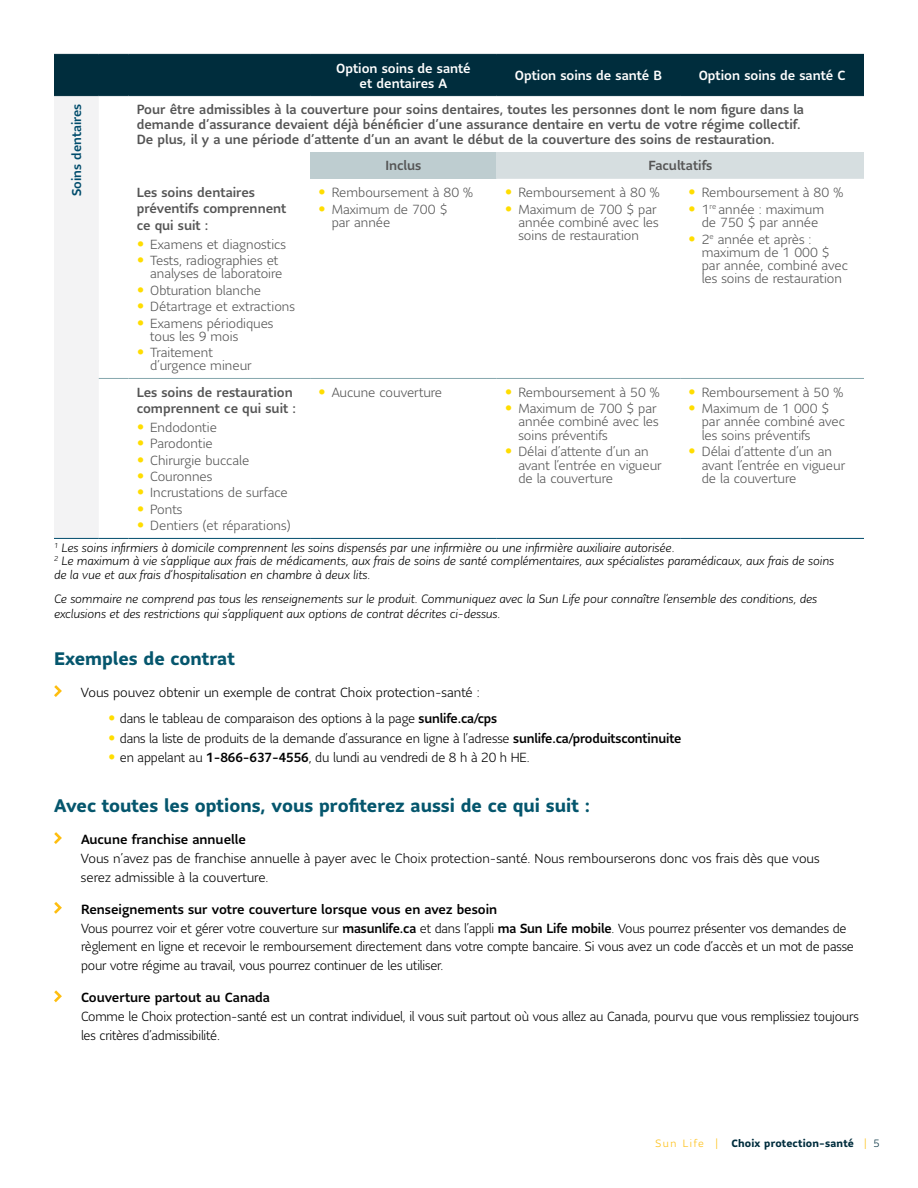
<style>
.page{position:relative;width:918px;height:1188px;background:#fff}
.page>*{position:absolute;margin:0;border:0;box-sizing:border-box;transform-origin:0 0}
.SubSub_title{font:700 18px "Sun Life Sans";color:#05566d}
.P_-_Body{font:300 13.2px/18.8px "Sun Life Sans";letter-spacing:-.01em;color:#000}
.t1{font:300 13.2px/13.2px "Sun Life Sans";color:#555}
.P_-_Table_body_mediu{font:500 13.2px/16.5px "Sun Life Sans";color:#555}
.P_-_Table_Plans{font:500 13.2px/15px "Sun Life Sans";color:#fff;text-align:center}
.P_-_Table_Sub-catego{font:500 13.2px "Sun Life Sans";color:#555}
.P_-_Table_Categories{font:500 12.75px "Sun Life Sans";color:#004c6c}
.P_-_Body-2{font:italic 300 12px/13.5px "Sun Life Sans";color:#000}
.t2{font:700 10.5px "Sun Life Sans";letter-spacing:.015em;color:#002d3d}
.t3{font:300 10.5px "Sun Life Sans";letter-spacing:.15em;color:#febe10}
.s1{font-size:15px;color:#fd0}
.s2{font-weight:500}
.s3{font-weight:300;color:#febe10}
.s4{font-weight:300}
</style>
<div class="page">
<div style="left:54px;top:55px;width:626px;height:40px;background:#002d3d"></div>
<div style="left:680px;top:54px;width:184px;height:42px;background:#002d3d"></div>
<div style="left:54px;top:96px;width:45px;height:442px;background:#f3f3f4"></div>
<div style="left:310px;top:152px;width:187px;height:27px;background:#becdd0"></div>
<div style="left:497px;top:152px;width:367px;height:27px;background:#d6dee0"></div>
<hr style="left:54px;top:538px;width:45px;height:1px;background:#004c6c">
<hr style="left:99px;top:538px;width:30px;height:1px;background:#004c6c">
<hr style="left:129px;top:538px;width:181px;height:1px;background:#004c6c">
<hr style="left:310px;top:538px;width:187px;height:1px;background:#004c6c">
<hr style="left:497px;top:538px;width:183px;height:1px;background:#004c6c">
<hr style="left:680px;top:538px;width:184px;height:1px;background:#004c6c">
<hr style="left:54px;top:54px;width:45px;height:1px;background:#002d3d">
<hr style="left:99px;top:54px;width:30px;height:1px;background:#002d3d">
<hr style="left:129px;top:54px;width:181px;height:1px;background:#002d3d">
<hr style="left:310px;top:54px;width:187px;height:1px;background:#002d3d">
<hr style="left:497px;top:54px;width:183px;height:1px;background:#002d3d">
<hr style="left:54px;top:95px;width:45px;height:1px;background:#002d3d">
<hr style="left:99px;top:95px;width:30px;height:1px;background:#002d3d">
<hr style="left:129px;top:95px;width:181px;height:1px;background:#002d3d">
<hr style="left:310px;top:95px;width:187px;height:1px;background:#002d3d">
<hr style="left:497px;top:95px;width:183px;height:1px;background:#002d3d">
<hr style="left:99px;top:378px;width:30px;height:1px;background:#86a7ad">
<hr style="left:129px;top:378px;width:181px;height:1px;background:#86a7ad">
<hr style="left:310px;top:378px;width:187px;height:1px;background:#86a7ad">
<hr style="left:497px;top:378px;width:183px;height:1px;background:#86a7ad">
<hr style="left:680px;top:378px;width:184px;height:1px;background:#86a7ad">
<svg style="left:54px;top:685px;width:8px;height:12px"></svg>
<svg style="left:54px;top:832px;width:8px;height:12px"></svg>
<svg style="left:54px;top:902px;width:8px;height:12px"></svg>
<svg style="left:54px;top:990px;width:8px;height:12px"></svg>
<p class="P_-_Table_Plans" style="left:336px;top:60px;width:136px">Option soins de santé et dentaires A</p>
<p class="P_-_Table_Plans" style="left:515px;top:68px;width:149px">Option soins de santé B</p>
<p class="P_-_Table_Plans" style="left:699px;top:68px;width:148px">Option soins de santé C</p>
<p class="P_-_Table_Categories" style="left:68px;top:196px;width:94px;rotate:-90deg">Soins dentaires</p>
<p class="P_-_Table_body_mediu" style="left:137px;top:101px;width:669px;line-height:15px">Pour être admissibles à la couverture pour soins dentaires, toutes les personnes dont le nom figure dans la demande d’assurance devaient déjà bénéficier d’une assurance dentaire en vertu de votre régime collectif.<br>De plus, il y a une période d’attente d’un an avant le début de la couverture des soins de restauration.</p>
<p class="P_-_Table_Sub-catego" style="left:385px;top:156px;width:38px">Inclus</p>
<p class="P_-_Table_Sub-catego" style="left:648px;top:156px;width:65px">Facultatifs</p>
<p class="P_-_Table_body_mediu" style="left:137px;top:184px;width:151px">Les soins dentaires préventifs comprennent ce qui suit :</p>
<p class="t1" style="left:137px;top:237px;width:151px"><span class="s1">•</span> Examens et diagnostics</p>
<p class="t1" style="left:137px;top:253px;width:147px;text-align:right"><span class="s1">•</span> Tests, radiographies et analyses de laboratoire</p>
<p class="t1" style="left:137px;top:283px;width:126px"><span class="s1">•</span> Obturation blanche</p>
<p class="t1" style="left:137px;top:300px;width:160px"><span class="s1">•</span> Détartrage et extractions</p>
<p class="t1" style="left:150px;top:316px;width:125px;text-indent:-14px"><span class="s1">•</span> Examens périodiques tous les 9 mois</p>
<p class="t1" style="left:150px;top:346px;width:103px;text-indent:-14px"><span class="s1">•</span> Traitement d’urgence mineur</p>
<p class="t1" style="left:318px;top:185px;width:156px"><span class="s1">•</span> Remboursement à 80 %</p>
<p class="t1" style="left:332px;top:202px;width:117px;text-indent:-14px"><span class="s1">•</span> Maximum de 700 $ par année</p>
<p class="t1" style="left:505px;top:185px;width:156px"><span class="s1">•</span> Remboursement à 80 %</p>
<p class="t1" style="left:518px;top:202px;width:142px;text-indent:-14px"><span class="s1">•</span> Maximum de 700 $ par année combiné avec les soins de restauration</p>
<p class="t1" style="left:688px;top:185px;width:156px"><span class="s1">•</span> Remboursement à 80 %</p>
<p class="t1" style="left:688px;top:202px;width:137px;text-align:center"><span class="s1">•</span> 1<sup>re</sup> année : maximum de 750 $ par année</p>
<p class="t1" style="left:702px;top:232px;width:148px;text-indent:-14px"><span class="s1">•</span> 2<sup>e</sup> année et après : maximum de 1 000 $ par année, combiné avec les soins de restauration</p>
<p class="P_-_Table_body_mediu" style="left:137px;top:383px;width:161px">Les soins de restauration comprennent ce qui suit :</p>
<p class="t1" style="left:137px;top:420px;width:82px"><span class="s1">•</span> Endodontie</p>
<p class="t1" style="left:137px;top:437px;width:78px"><span class="s1">•</span> Parodontie</p>
<p class="t1" style="left:137px;top:453px;width:114px"><span class="s1">•</span> Chirurgie buccale</p>
<p class="t1" style="left:137px;top:469px;width:77px"><span class="s1">•</span> Couronnes</p>
<p class="t1" style="left:137px;top:486px;width:153px"><span class="s1">•</span> Incrustations de surface</p>
<p class="t1" style="left:137px;top:502px;width:47px"><span class="s1">•</span> Ponts</p>
<p class="t1" style="left:137px;top:519px;width:155px"><span class="s1">•</span> Dentiers (et réparations)</p>
<p class="t1" style="left:318px;top:385px;width:126px"><span class="s1">•</span> Aucune couverture</p>
<p class="t1" style="left:505px;top:385px;width:156px"><span class="s1">•</span> Remboursement à 50 %</p>
<p class="t1" style="left:518px;top:402px;width:142px;text-indent:-14px"><span class="s1">•</span> Maximum de 700 $ par année combiné avec les soins préventifs</p>
<p class="t1" style="left:518px;top:445px;width:145px;text-indent:-14px"><span class="s1">•</span> Délai d’attente d’un an avant l’entrée en vigueur de la couverture</p>
<p class="t1" style="left:688px;top:385px;width:156px"><span class="s1">•</span> Remboursement à 50 %</p>
<p class="t1" style="left:702px;top:402px;width:145px;text-indent:-14px"><span class="s1">•</span> Maximum de 1 000 $ par année combiné avec les soins préventifs</p>
<p class="t1" style="left:702px;top:445px;width:145px;text-indent:-14px"><span class="s1">•</span> Délai d’attente d’un an avant l’entrée en vigueur de la couverture</p>
<p class="P_-_Body-2" style="left:54px;top:540px;width:782px"><sup>1</sup> Les soins infirmiers à domicile comprennent les soins dispensés par une infirmière ou une infirmière auxiliaire autorisée.<br><sup>2</sup> Le maximum à vie s’applique aux frais de médicaments, aux frais de soins de santé complémentaires, aux spécialistes paramédicaux, aux frais de soins de la vue et aux frais d’hospitalisation en chambre à deux lits.</p>
<p class="P_-_Body-2" style="left:54px;top:591px;width:765px;line-height:15px">Ce sommaire ne comprend pas tous les renseignements sur le produit. Communiquez avec la Sun Life pour connaître l’ensemble des conditions, des exclusions et des restrictions qui s’appliquent aux options de contrat décrites ci-dessus.</p>
<p class="SubSub_title" style="left:54px;top:646px;width:183px">Exemples de contrat</p>
<p class="P_-_Body" style="left:81px;top:683px;width:400px">Vous pouvez obtenir un exemple de contrat Choix protection-santé :</p>
<p class="P_-_Body" style="left:108px;top:709px;width:391px"><span class="s1">•</span> dans le tableau de comparaison des options à la page <span class="s2">sunlife.ca/cps</span></p>
<p class="P_-_Body" style="left:108px;top:728px;width:575px"><span class="s1">•</span> dans la liste de produits de la demande d’assurance en ligne à l’adresse <span class="s2">sunlife.ca/produitscontinuite</span></p>
<p class="P_-_Body" style="left:108px;top:748px;width:423px"><span class="s1">•</span> en appelant au <span class="s2">1-866-637-4556</span>, du lundi au vendredi de 8 h à 20 h HE.</p>
<p class="SubSub_title" style="left:54px;top:793px;width:538px">Avec toutes les options, vous profiterez aussi de ce qui suit :</p>
<p class="P_-_Body" style="left:81px;top:830px;width:740px"><span class="s2">Aucune franchise annuelle<br></span>Vous n’avez pas de franchise annuelle à payer avec le Choix protection-santé. Nous rembourserons donc vos frais dès que vous serez admissible à la couverture.</p>
<p class="P_-_Body" style="left:81px;top:899px;width:774px"><span class="s2">Renseignements sur votre couverture lorsque vous en avez besoin<br></span>Vous pourrez voir et gérer votre couverture sur <span class="s2">masunlife.ca</span> et dans l’appli <span class="s2">ma Sun Life mobile</span>. Vous pourrez présenter vos demandes de règlement en ligne et recevoir le remboursement directement dans votre compte bancaire. Si vous avez un code d’accès et un mot de passe pour votre régime au travail, vous pourrez continuer de les utiliser.</p>
<p class="P_-_Body" style="left:81px;top:988px;width:779px"><span class="s2">Couverture partout au Canada<br></span>Comme le Choix protection-santé est un contrat individuel, il vous suit partout où vous allez au Canada, pourvu que vous remplissiez toujours les critères d’admissibilité.</p>
<p class="t3" style="left:655px;top:1137px;width:64px">Sun Life |</p>
<p class="t2" style="left:731px;top:1136px;width:150px">Choix protection-santé <span class="s3">|</span> <span class="s4">5</span></p>
</div>
